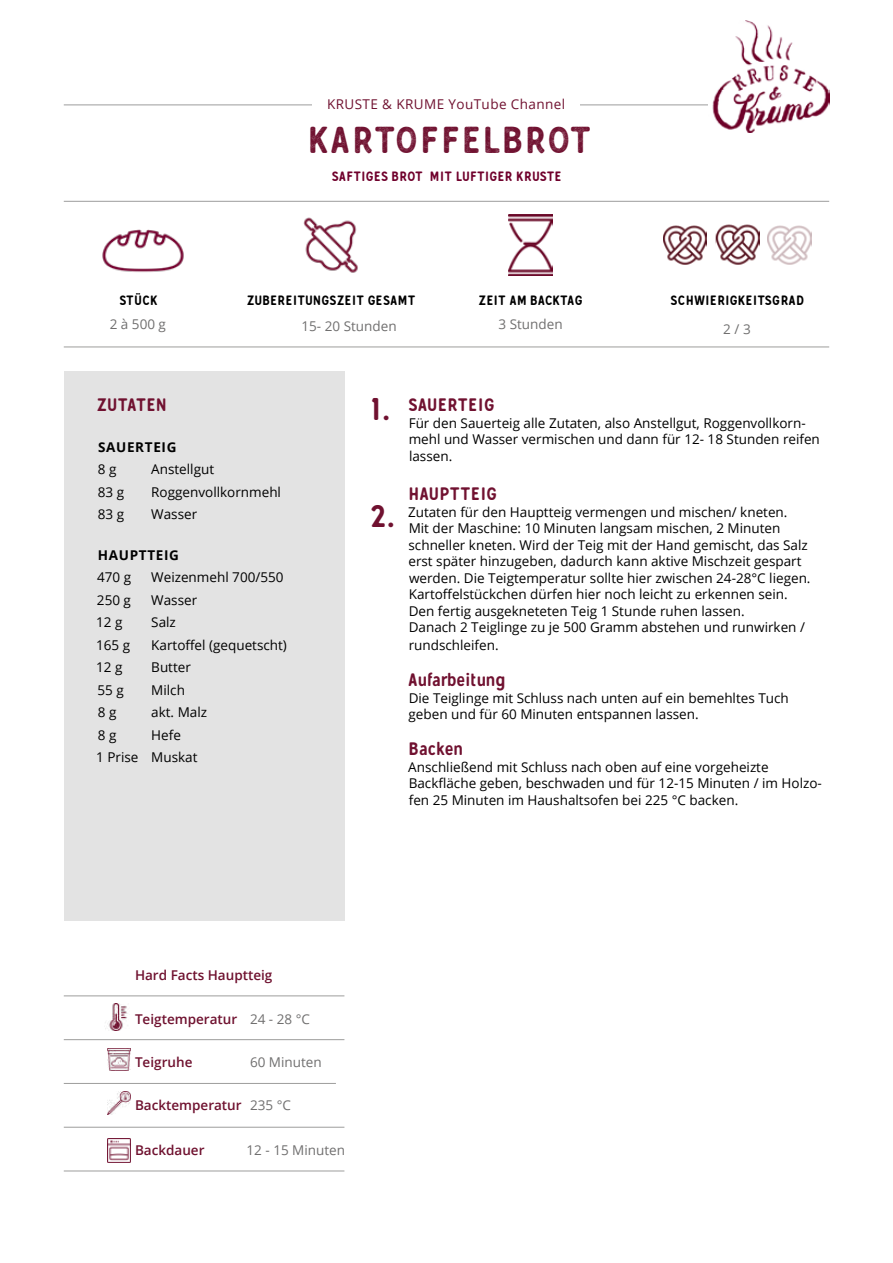
<style>
.page{position:relative;width:893px;height:1263px;background:#fff}
.page>*{position:absolute;margin:0;border:0;box-sizing:border-box;transform-origin:0 0}
.t1{font:37.5px "Gunnar Print";letter-spacing:.065em;color:#701130}
.t2{font:30px "Gunnar";color:#701130}
.t3{font:18px "Gunnar";letter-spacing:.025em;color:#701130}
.t4{font:13.5px/16.5px "Open Sans";color:#000}
.t5{font:600 13.5px "Open Sans";color:#6f112f}
.t6{font:13.5px "Gunnar";letter-spacing:.05em;color:#000}
.t7{font:13.5px "Open Sans";color:#706f6f}
.t8{font:13.5px "Gunnar";letter-spacing:.05em;color:#70012c}
.t9{font:13.5px "Open Sans";letter-spacing:.03em;color:#701130}
.t10{font:700 13.5px "Open Sans";letter-spacing:.05em;color:#000}
.s1{font-weight:400;color:#706f6f}
</style>
<div class="page">
<div style="left:64px;top:371px;width:280px;height:550px;background:#e3e3e3"></div>
<hr style="left:64px;top:105px;width:765px;height:1px;background:#9d9d9c">
<hr style="left:64px;top:201px;width:765px;height:1px;background:#9d9d9c">
<hr style="left:64px;top:347px;width:765px;height:1px;background:#9d9d9c">
<div style="left:313px;top:99px;width:267px;height:17px;background:#fff"></div>
<img style="left:709px;top:20px;width:120px;height:113px">
<img style="left:509px;top:215px;width:44px;height:60px">
<img style="left:303px;top:217px;width:55px;height:56px">
<img style="left:768px;top:225px;width:43px;height:40px">
<img style="left:663px;top:225px;width:44px;height:40px">
<img style="left:105px;top:1003px;width:23px;height:27px">
<hr style="left:64px;top:1039px;width:280px;height:1px;background:#9d9d9c">
<hr style="left:64px;top:1083px;width:272px;height:1px;background:#9d9d9c">
<hr style="left:64px;top:1127px;width:280px;height:1px;background:#9d9d9c">
<hr style="left:64px;top:1170px;width:280px;height:1px;background:#9d9d9c">
<hr style="left:64px;top:995px;width:280px;height:1px;background:#9d9d9c">
<img style="left:107px;top:1139px;width:23px;height:23px">
<img style="left:108px;top:1092px;width:22px;height:23px">
<img style="left:108px;top:1048px;width:23px;height:23px">
<img style="left:716px;top:224px;width:44px;height:41px">
<img style="left:102px;top:229px;width:82px;height:43px">
<p class="t9" style="left:327px;top:95px;width:240px">KRUSTE &amp; KRUME YouTube Channel</p>
<h1 class="t1" style="left:309px;top:116px;width:283px">KARTOFFELBROT</h1>
<p class="t8" style="left:332px;top:168px;width:231px">SAFTIGES BROT MIT LUFTIGER KRUSTE</p>
<p class="t6" style="left:120px;top:292px;width:39px">STÜCK</p>
<p class="t7" style="left:110px;top:315px;width:58px">2 à 500 g</p>
<p class="t7" style="left:301px;top:317px;width:97px">15- 20 Stunden</p>
<p class="t7" style="left:499px;top:315px;width:66px">3 Stunden</p>
<p class="t7" style="left:723px;top:320px;width:29px">2 / 3</p>
<p class="t6" style="left:247px;top:292px;width:169px">ZUBEREITUNGSZEIT GESAMT</p>
<p class="t6" style="left:479px;top:292px;width:105px">ZEIT AM BACKTAG</p>
<p class="t6" style="left:671px;top:292px;width:135px">SCHWIERIGKEITSGRAD</p>
<h3 class="t3" style="left:97px;top:394px;width:71px">ZUTATEN</h3>
<p class="t10" style="left:98px;top:437px;width:80px">SAUERTEIG</p>
<p class="t4" style="left:98px;top:461px;width:20px">8 g</p>
<p class="t4" style="left:151px;top:461px;width:64px">Anstellgut</p>
<p class="t4" style="left:98px;top:483px;width:28px">83 g</p>
<p class="t4" style="left:151px;top:483px;width:131px">Roggenvollkornmehl</p>
<p class="t4" style="left:98px;top:506px;width:28px">83 g</p>
<p class="t4" style="left:151px;top:506px;width:47px">Wasser</p>
<p class="t10" style="left:98px;top:545px;width:83px">HAUPTTEIG</p>
<p class="t4" style="left:97px;top:569px;width:36px">470 g</p>
<p class="t4" style="left:151px;top:569px;width:134px">Weizenmehl 700/550</p>
<p class="t4" style="left:97px;top:591px;width:36px">250 g</p>
<p class="t4" style="left:151px;top:591px;width:47px">Wasser</p>
<p class="t4" style="left:96px;top:614px;width:28px">12 g</p>
<p class="t4" style="left:151px;top:614px;width:26px">Salz</p>
<p class="t4" style="left:96px;top:636px;width:36px">165 g</p>
<p class="t4" style="left:151px;top:636px;width:137px">Kartoffel (gequetscht)</p>
<p class="t4" style="left:96px;top:659px;width:28px">12 g</p>
<p class="t4" style="left:151px;top:659px;width:41px">Butter</p>
<p class="t4" style="left:98px;top:681px;width:28px">55 g</p>
<p class="t4" style="left:151px;top:681px;width:35px">Milch</p>
<p class="t4" style="left:98px;top:704px;width:20px">8 g</p>
<p class="t4" style="left:151px;top:704px;width:57px">akt. Malz</p>
<p class="t4" style="left:98px;top:726px;width:20px">8 g</p>
<p class="t4" style="left:96px;top:723px;width:103px;line-height:22.5px;text-indent:55px">Hefe<br>1 Prise Muskat</p>
<h2 class="t2" style="left:372px;top:391px;width:20px">1.</h2>
<h2 class="t2" style="left:371px;top:498px;width:25px">2.</h2>
<h3 class="t3" style="left:409px;top:394px;width:87px">SAUERTEIG</h3>
<p class="t4" style="left:409px;top:414px;width:413px">Für den Sauerteig alle Zutaten, also Anstellgut, Roggenvollkorn&shy;mehl und Wasser vermischen und dann für 12- 18 Stunden reifen lassen.</p>
<h3 class="t3" style="left:409px;top:483px;width:90px">HAUPTTEIG</h3>
<p class="t4" style="left:408px;top:503px;width:404px">Zutaten für den Hauptteig vermengen und mischen/ kneten.<br>Mit der Maschine: 10 Minuten langsam mischen, 2 Minuten schneller kneten. Wird der Teig mit der Hand gemischt, das Salz erst später hinzugeben, dadurch kann aktive Mischzeit gespart werden. Die Teigtemperatur sollte hier zwischen 24-28°C liegen.<br>Kartoffelstückchen dürfen hier noch leicht zu erkennen sein.<br>Den fertig ausgekneteten Teig 1 Stunde ruhen lassen.<br>Danach 2 Teiglinge zu je 500 Gramm abstehen und runwirken /</p>
<p class="t4" style="left:409px;top:637px;width:91px">rundschleifen.</p>
<h3 class="t3" style="left:409px;top:669px;width:98px">Aufarbeitung</h3>
<p class="t4" style="left:408px;top:689px;width:382px">Die Teiglinge mit Schluss nach unten auf ein bemehltes Tuch geben und für 60 Minuten entspannen lassen.</p>
<h3 class="t3" style="left:409px;top:738px;width:55px">Backen</h3>
<p class="t4" style="left:408px;top:758px;width:415px">Anschließend mit Schluss nach oben auf eine vorgeheizte<br>Backfläche geben, beschwaden und für 12-15 Minuten / im Holzo&shy;fen 25 Minuten im Haushaltsofen bei 225 °C backen.</p>
<p class="t5" style="left:135px;top:966px;width:139px">Hard Facts Hauptteig</p>
<p class="t5" style="left:135px;top:1009px;width:177px">Teigtemperatur <span class="s1">24 - 28 °C</span></p>
<p class="t5" style="left:135px;top:1053px;width:59px">Teigruhe</p>
<p class="t7" style="left:250px;top:1053px;width:73px">60 Minuten</p>
<p class="t5" style="left:135px;top:1095px;width:157px">Backtemperatur <span class="s1">235 °C</span></p>
<p class="t5" style="left:135px;top:1141px;width:71px">Backdauer</p>
<p class="t7" style="left:247px;top:1141px;width:100px">12 - 15 Minuten</p>
</div>
